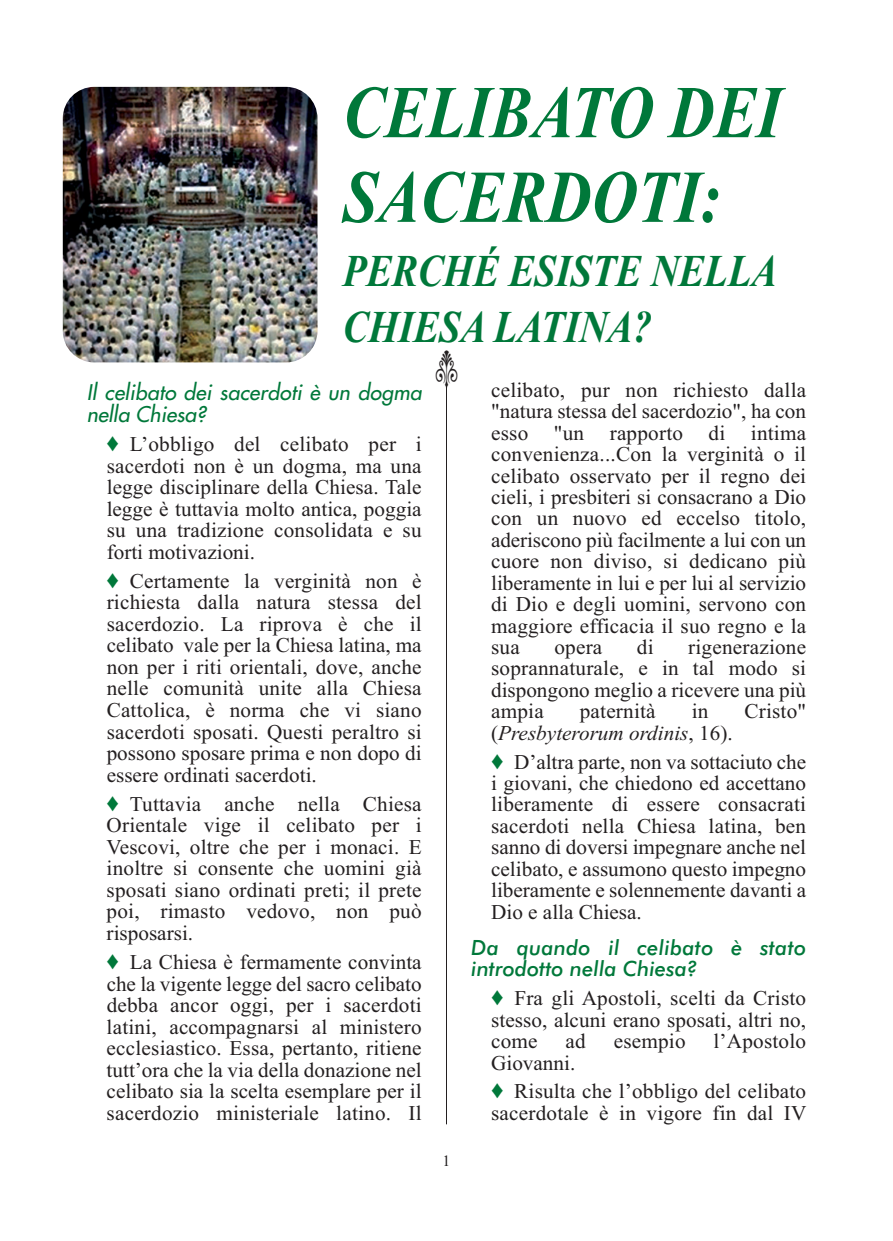
<style>
.page{position:relative;width:893px;height:1241px;background:#fff}
.page>*{position:absolute;margin:0;border:0;box-sizing:border-box;transform-origin:0 0}
.t1{font:italic 700 74.2px/84.5px "Times New Roman";color:#00783a;scale:.85 1}
.t2{font:italic 700 45.32px/55.6px "Times New Roman";color:#00783a;scale:.85 1}
.t3{font:21px/21.5px "Times New Roman";letter-spacing:.01em;color:#231f20;text-align:justify}
.t4{font:italic 500 21px/21.3px "Futura BT";letter-spacing:.005em;color:#00783a}
.t5{font:italic 21px/21.5px "Futura";letter-spacing:.01em;color:#00783a}
.t6{font:15.75px "Times New Roman";color:#231f20}
.s1{color:#00783a}
.s2{font-style:italic}
</style>
<div class="page">
<img style="left:63px;top:87px;width:254px;height:275px;border-radius:32px">
<hr style="left:446px;top:382px;width:1px;height:742px;background:#231f20">
<h1 class="t1" style="left:343px;top:69px;width:517px">CELIBATO DEI<br>SACERDOTI:</h1>
<h2 class="t2" style="left:343px;top:243px;width:512px">PERCHÉ ESISTE NELLA<br>CHIESA LATINA?</h2>
<p class="t5" style="left:87px;top:383px;width:336px">Il celibato dei sacerdoti è un dogma nella Chiesa?</p>
<p class="t3" style="left:107px;top:433px;width:317px"><span class="s1">♦</span> L’obbligo del celibato per i sacerdoti non è un dogma, ma una legge disciplinare della Chiesa. Tale legge è tuttavia molto antica, poggia su una tradizione consolidata e su forti motivazioni.</p>
<p class="t3" style="left:107px;top:569px;width:317px"><span class="s1">♦</span> Certamente la verginità non è richiesta dalla natura stessa del sacerdozio. La riprova è che il celibato vale per la Chiesa latina, ma non per i riti orientali, dove, anche nelle comunità unite alla Chiesa Cattolica, è norma che vi siano sacerdoti sposati. Questi peraltro si possono sposare prima e non dopo di essere ordinati sacerdoti.</p>
<p class="t3" style="left:107px;top:792px;width:317px"><span class="s1">♦</span> Tuttavia anche nella Chiesa Orientale vige il celibato per i Vescovi, oltre che per i monaci. E inoltre si consente che uomini già sposati siano ordinati preti; il prete poi, rimasto vedovo, non può risposarsi.</p>
<p class="t3" style="left:107px;top:950px;width:317px"><span class="s1">♦</span> La Chiesa è fermamente convinta che la vigente legge del sacro celibato debba ancor oggi, per i sacerdoti latini, accompagnarsi al ministero ecclesiastico. Essa, pertanto, ritiene tutt’ora che la via della donazione nel celibato sia la scelta esemplare per il sacerdozio ministeriale latino. Il</p>
<p class="t6" style="left:443px;top:1150px;width:9px">1</p>
<p class="t3" style="left:491px;top:379px;width:317px">celibato, pur non richiesto dalla "natura stessa del sacerdozio", ha con esso "un rapporto di intima convenienza...Con la verginità o il celibato osservato per il regno dei cieli, i presbiteri si consacrano a Dio con un nuovo ed eccelso titolo, aderiscono più facilmente a lui con un cuore non diviso, si dedicano più liberamente in lui e per lui al servizio di Dio e degli uomini, servono con maggiore efficacia il suo regno e la sua</p>
<p class="t3" style="left:491px;top:636px;width:317px;text-indent:197px">rigenerazione soprannaturale, e in tal modo si dispongono meglio a ricevere una più ampia</p>
<p class="t3" style="left:554px;top:636px;width:49px">opera</p>
<p class="t3" style="left:637px;top:636px;width:18px">di</p>
<p class="t3" style="left:580px;top:700px;width:77px">paternità</p>
<p class="t3" style="left:692px;top:700px;width:18px">in</p>
<p class="t3" style="left:744px;top:700px;width:63px">Cristo"</p>
<p class="t3" style="left:491px;top:718px;width:317px;line-height:28.9px">(<span class="s2">Presbyterorum ordinis</span>, 16).<br><span class="s1">♦</span> D’altra parte, non va sottaciuto che</p>
<p class="t3" style="left:491px;top:772px;width:317px">i giovani, che chiedono ed accettano liberamente di essere consacrati sacerdoti nella Chiesa latina, ben sanno di doversi impegnare anche nel celibato, e assumono questo impegno liberamente e solennemente davanti a Dio e alla Chiesa.</p>
<p class="t4" style="left:471px;top:938px;width:336px">Da quando il celibato è stato introdotto nella Chiesa?</p>
<p class="t3" style="left:491px;top:987px;width:317px"><span class="s1">♦</span> Fra gli Apostoli, scelti da Cristo stesso, alcuni erano sposati, altri no, come</p>
<p class="t3" style="left:566px;top:1029px;width:22px">ad</p>
<p class="t3" style="left:614px;top:1029px;width:73px">esempio</p>
<p class="t3" style="left:713px;top:1029px;width:94px">l’Apostolo</p>
<p class="t3" style="left:491px;top:1047px;width:317px;line-height:28.9px">Giovanni.<br><span class="s1">♦</span> Risulta che l’obbligo del celibato</p>
<p class="t3" style="left:491px;top:1101px;width:317px">sacerdotale è in vigore fin dal IV</p>
</div>
